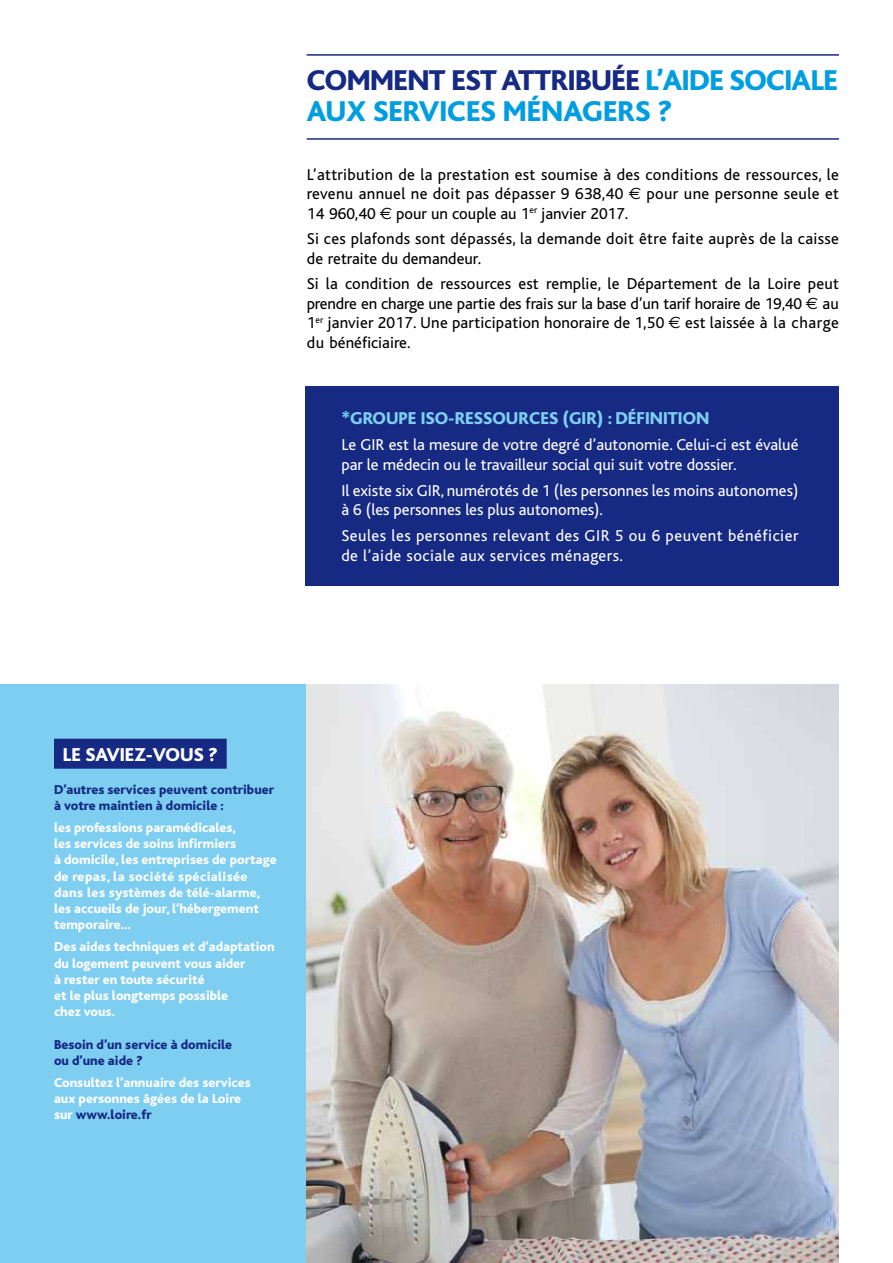
<style>
.page{position:relative;width:893px;height:1263px;background:#fff}
.page>*{position:absolute;margin:0;border:0;box-sizing:border-box;transform-origin:0 0}
.t1{font:800 30px/31.5px "Bliss";letter-spacing:-.02em;color:#009ee0}
.t2{font:800 19.5px "Bliss";color:#fff}
.t3{font:800 18px "Bliss";color:#7dcef0}
.t4{font:16.5px/19.5px "Bliss";letter-spacing:.01em;color:#000;text-align:justify}
.t5{font:16.5px/19.8px "Bliss";color:#fff}
.t6{font:16.5px/19.8px "Bliss";letter-spacing:.03em;color:#fff}
.t7{font:800 13.5px/16.2px "Bliss";color:#fff}
.t8{font:800 13.5px/16.2px "Bliss";color:#162983}
.s1{color:#162983}
.s2{font-family:"Euro Sans"}
</style>
<div class="page">
<img style="left:306px;top:685px;width:533px;height:578px">
<hr style="left:307px;top:54px;width:532px;height:2px;background:#162983">
<hr style="left:307px;top:138px;width:532px;height:2px;background:#162983">
<div style="left:306px;top:387px;width:533px;height:199px;background:#162983"></div>
<div style="left:0;top:685px;width:306px;height:578px;background:#7dcef0"></div>
<div style="left:54px;top:739px;width:173px;height:30px;background:#162983"></div>
<h1 class="t1" style="left:307px;top:65px;width:533px"><span class="s1">COMMENT EST ATTRIBUÉE</span> L’AIDE SOCIALE<br>AUX SERVICES MÉNAGERS ?</h1>
<p class="t4" style="left:307px;top:165px;width:534px">L’attribution de la prestation est soumise à des conditions de ressources, le revenu annuel ne doit pas dépasser 9 638,40 <span class="s2">€</span> pour une personne seule et 14 960,40 <span class="s2">€</span> pour un couple au 1<sup>er</sup> janvier 2017.</p>
<p class="t4" style="left:307px;top:229px;width:534px">Si ces plafonds sont dépassés, la demande doit être faite auprès de la caisse de retraite du demandeur.</p>
<p class="t4" style="left:307px;top:274px;width:534px">Si la condition de ressources est remplie, le Département de la Loire peut prendre en charge une partie des frais sur la base d’un tarif horaire de 19,40 <span class="s2">€</span> au 1<sup>er</sup> janvier 2017. Une participation honoraire de 1,50 <span class="s2">€</span> est laissée à la charge du bénéficiaire.</p>
<p class="t3" style="left:341px;top:409px;width:370px">*GROUPE ISO-RESSOURCES (GIR) : DÉFINITION</p>
<p class="t5" style="left:341px;top:435px;width:459px">Le GIR est la mesure de votre degré d’autonomie. Celui-ci est évalué par le médecin ou le travailleur social qui suit votre dossier.</p>
<p class="t5" style="left:341px;top:480px;width:459px">Il existe six GIR, numérotés de 1 (les personnes les moins autonomes) à 6 (les personnes les plus autonomes).</p>
<p class="t6" style="left:341px;top:526px;width:459px">Seules les personnes relevant des GIR 5 ou 6 peuvent bénéficier de l’aide sociale aux services ménagers.</p>
<p class="t2" style="left:63px;top:745px;width:156px">LE SAVIEZ-VOUS ?</p>
<p class="t8" style="left:54px;top:781px;width:222px">D’autres services peuvent contribuer à votre maintien à domicile :</p>
<p class="t7" style="left:54px;top:820px;width:224px">les professions paramédicales,<br>les services de soins infirmiers<br>à domicile, les entreprises de portage de repas, la société spécialisée dans les systèmes de télé-alarme, les accueils de jour, l’hébergement temporaire…</p>
<p class="t7" style="left:54px;top:939px;width:222px">Des aides techniques et d’adaptation du logement peuvent vous aider<br>à rester en toute sécurité<br>et le plus longtemps possible<br>chez vous.</p>
<p class="t8" style="left:54px;top:1036px;width:180px">Besoin d’un service à domicile ou d’une aide ?</p>
<p class="t7" style="left:54px;top:1075px;width:198px">Consultez l’annuaire des services aux personnes âgées de la Loire sur <span class="s1">www.loire.fr</span></p>
</div>
